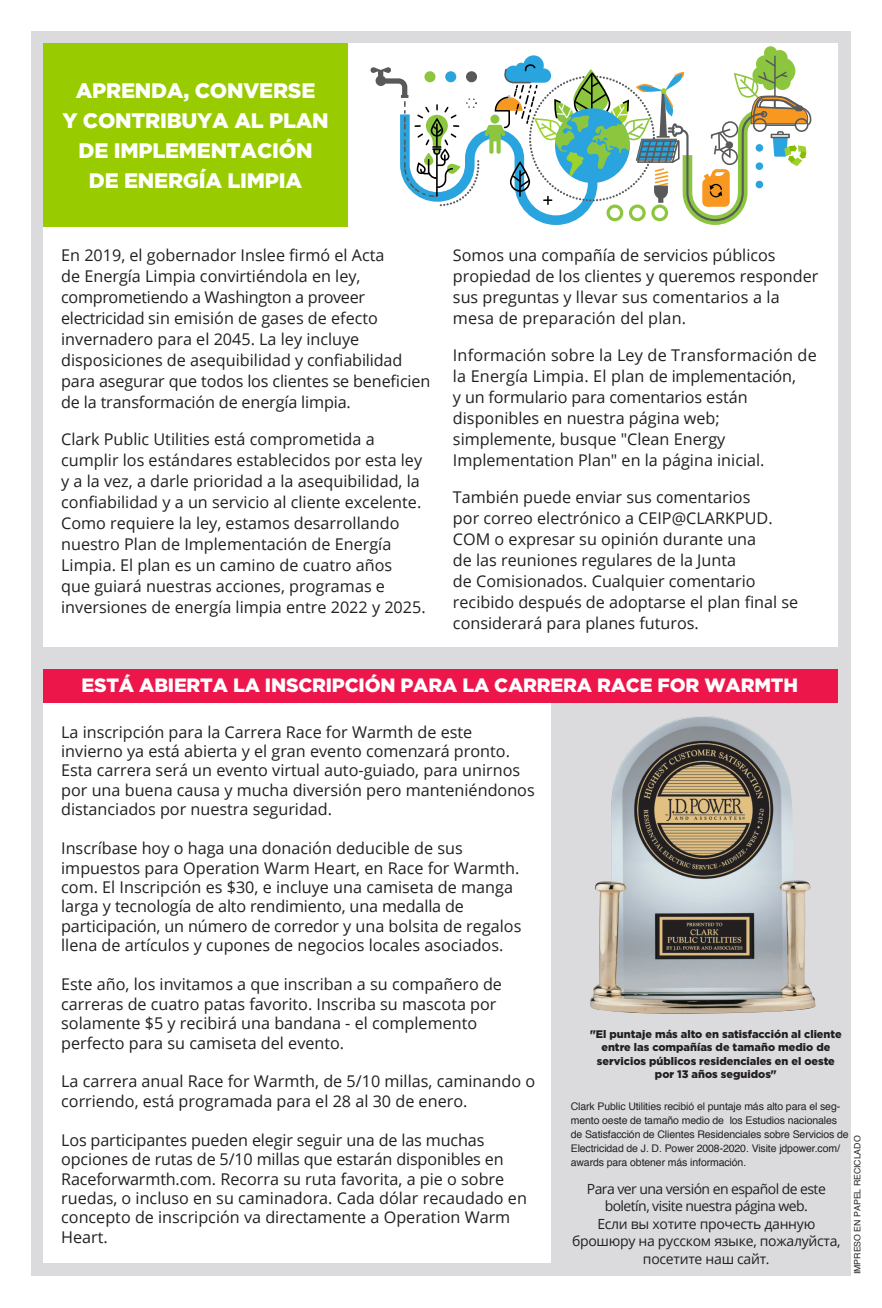
<style>
.page{position:relative;width:882px;height:1308px;background:#fff}
.page>*{position:absolute;margin:0;border:0;box-sizing:border-box;transform-origin:0 0}
.t1{font:900 21px/29.8px "Gotham";letter-spacing:-.01em;color:#fff;text-align:center}
.t2{font:900 19.25px "Gotham";letter-spacing:-.01em;color:#fff}
.t3{font:16.1px/21px "Open Sans";color:#231f20}
.t4{font:14px/17.5px "Open Sans";letter-spacing:-.02em;color:#231f20;text-align:center}
.t5{font:14px/17.5px "Open Sans";letter-spacing:-.04em;color:#231f20;text-align:center}
.t6{font:900 10.85px/13.1px "Gotham";color:#231f20;text-align:center}
.t7{font:10.5px/14px "Helvetica";letter-spacing:-.01em;color:#231f20}
.t8{font:8.75px "Helvetica";color:#231f20}
</style>
<div class="page">
<div style="left:31px;top:32px;width:819px;height:1244px;background:#dbdbdd"></div>
<div style="left:43px;top:43px;width:795px;height:603px;background:#fff"></div>
<div style="left:44px;top:694px;width:507px;height:569px;background:#fff"></div>
<div style="left:44px;top:669px;width:794px;height:34px;background:#ed164b"></div>
<svg style="left:370px;top:46px;width:442px;height:179px"></svg>
<div style="left:43px;top:43px;width:305px;height:183px;background:#9c0"></div>
<img style="left:590px;top:716px;width:226px;height:297px">
<p class="t1" style="left:62px;top:76px;width:268px">APRENDA, CONVERSE<br>Y CONTRIBUYA AL PLAN<br>DE IMPLEMENTACIÓN<br>DE ENERGÍA LIMPIA</p>
<p class="t3" style="left:61px;top:244px;width:371px">En 2019, el gobernador Inslee firmó el Acta<br>de Energía Limpia convirtiéndola en ley, comprometiendo a Washington a proveer electricidad sin emisión de gases de efecto invernadero para el 2045. La ley incluye disposiciones de asequibilidad y confiabilidad para asegurar que todos los clientes se beneficien de la transformación de energía limpia.</p>
<p class="t3" style="left:61px;top:428px;width:366px">Clark Public Utilities está comprometida a cumplir los estándares establecidos por esta ley y a la vez, a darle prioridad a la asequibilidad, la confiabilidad y a un servicio al cliente excelente.<br>Como requiere la ley, estamos desarrollando nuestro Plan de Implementación de Energía Limpia. El plan es un camino de cuatro años<br>que guiará nuestras acciones, programas e inversiones de energía limpia entre 2022 y 2025.</p>
<p class="t3" style="left:453px;top:244px;width:367px">Somos una compañía de servicios públicos propiedad de los clientes y queremos responder sus preguntas y llevar sus comentarios a la mesa de preparación del plan.</p>
<p class="t3" style="left:453px;top:344px;width:365px">Información sobre la Ley de Transformación de la Energía Limpia. El plan de implementación,<br>y un formulario para comentarios están disponibles en nuestra página web; simplemente, busque "Clean Energy Implementation Plan" en la página inicial.</p>
<p class="t3" style="left:453px;top:486px;width:347px">También puede enviar sus comentarios<br>por correo electrónico a CEIP@CLARKPUD.<br>COM o expresar su opinión durante una<br>de las reuniones regulares de la Junta<br>de Comisionados. Cualquier comentario recibido después de adoptarse el plan final se considerará para planes futuros.</p>
<p class="t2" style="left:81px;top:674px;width:718px">ESTÁ ABIERTA LA INSCRIPCIÓN PARA LA CARRERA RACE FOR WARMTH</p>
<p class="t3" style="left:61px;top:721px;width:475px;line-height:19.4px">La inscripción para la Carrera Race for Warmth de este invierno ya está abierta y el gran evento comenzará pronto.<br>Esta carrera será un evento virtual auto-guiado, para unirnos por una buena causa y mucha diversión pero manteniéndonos distanciados por nuestra seguridad.</p>
<p class="t3" style="left:61px;top:838px;width:462px;line-height:19.4px">Inscríbase hoy o haga una donación deducible de sus impuestos para Operation Warm Heart, en Race for Warmth. com. El Inscripción es $30, e incluye una camiseta de manga larga y tecnología de alto rendimiento, una medalla de participación, un número de corredor y una bolsita de regalos llena de artículos y cupones de negocios locales asociados.</p>
<p class="t3" style="left:61px;top:974px;width:442px;line-height:19.4px">Este año, los invitamos a que inscriban a su compañero de carreras de cuatro patas favorito. Inscriba su mascota por solamente $5 y recibirá una bandana - el complemento perfecto para su camiseta del evento.</p>
<p class="t3" style="left:61px;top:1071px;width:475px;line-height:19.4px">La carrera anual Race for Warmth, de 5/10 millas, caminando o corriendo, está programada para el 28 al 30 de enero.</p>
<p class="t3" style="left:61px;top:1129px;width:467px;line-height:19.4px">Los participantes pueden elegir seguir una de las muchas opciones de rutas de 5/10 millas que estarán disponibles en Raceforwarmth.com. Recorra su ruta favorita, a pie o sobre ruedas, o incluso en su caminadora. Cada dólar recaudado en concepto de inscripción va directamente a Operation Warm Heart.</p>
<p class="t6" style="left:590px;top:1027px;width:253px">"El puntaje más alto en satisfacción al cliente entre las compañías de tamaño medio de servicios públicos residenciales en el oeste por 13 años seguidos"</p>
<p class="t7" style="left:571px;top:1098px;width:279px">Clark Public Utilities recibió el puntaje más alto para el seg&shy;mento oeste de tamaño medio de los Estudios nacionales de Satisfacción de Clientes Residenciales sobre Servicios de Electricidad de J. D. Power 2008-2020. Visite jdpower.com/ awards para obtener más información.</p>
<p class="t8" style="left:850px;top:1274px;width:140px;rotate:-90deg">IMPRESO EN PAPEL RECICLADO</p>
<p class="t5" style="left:587px;top:1179px;width:241px">Para ver una versión en español de este boletín, visite nuestra página web.</p>
<p class="t4" style="left:572px;top:1214px;width:270px">Если вы хотите прочесть данную брошюру на русском языке, пожалуйста, посетите наш сайт.</p>
</div>
